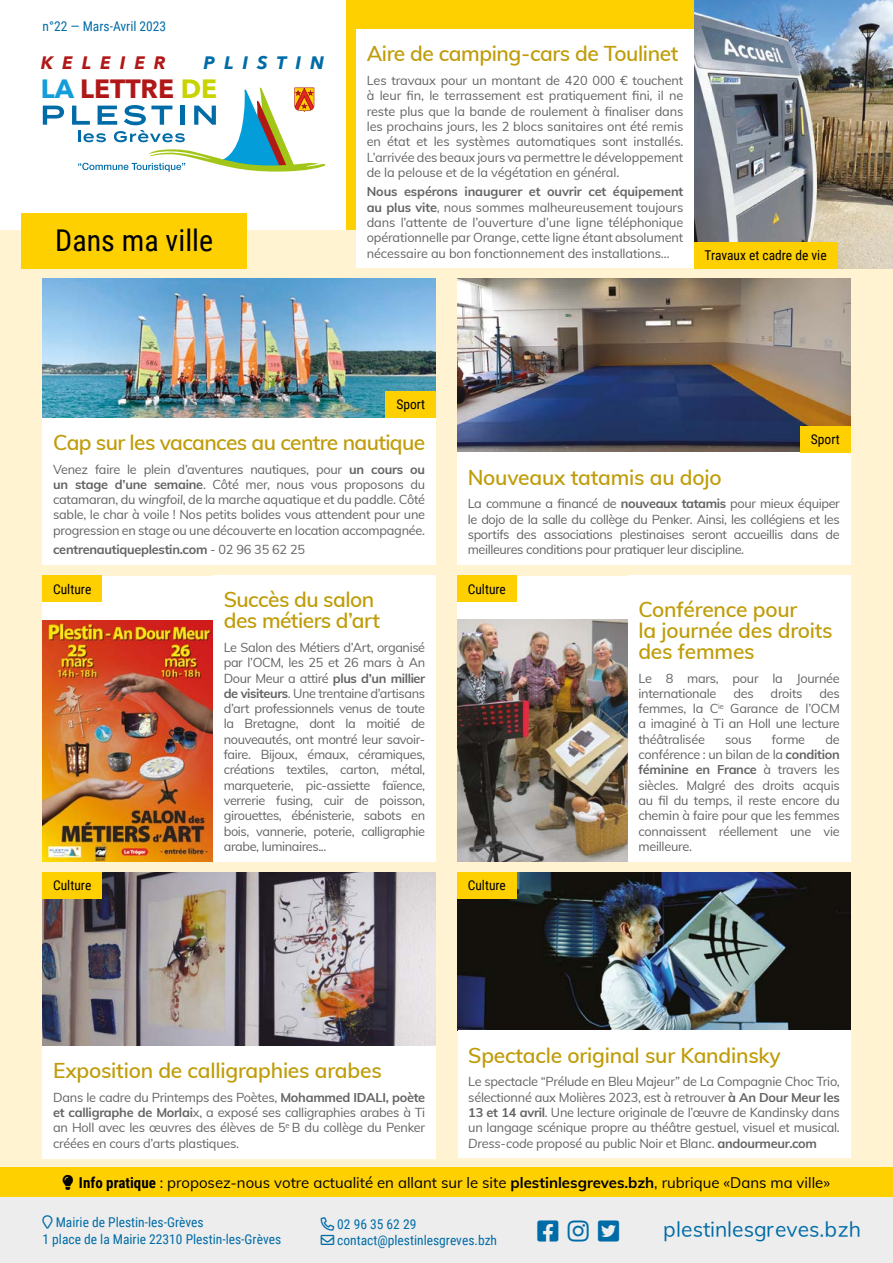
<style>
.page{position:relative;width:893px;height:1263px;background:#fff3d2}
.page>*{position:absolute;margin:0;border:0;box-sizing:border-box;transform-origin:0 0}
.t1{font:30px "Roboto Condensed";color:#000}
.t2{font:700 26.4px "Avenir Next";color:#b01817}
.t3{font:24px "Font Awesome 5 Brands";color:#006ca7}
.t4{font:600 21px/21px "Muli";letter-spacing:-.01em;color:#bf9c08}
.t5{font:600 21px "Muli";letter-spacing:-.03em;color:#bf9c08}
.t6{font:21px "Font Awesome 5 Pro";color:#006ca7}
.t7{font:italic 700 18px "Avenir Next";letter-spacing:.5em;color:#b01817}
.t8{font:italic 700 18px "Avenir Next";letter-spacing:.5em;color:#006ca7}
.t9{font:15px "Muli";color:#000}
.t10{font:13.5px/16.2px "Roboto Condensed";color:#006ca7}
.t11{font:13.5px "Roboto Condensed";color:#000}
.t12{font:12.75px/15.3px "Muli";letter-spacing:-.02em;color:#646363;text-align:justify}
.t13{font:700 12.75px "Muli";letter-spacing:-.02em;color:#646363}
.s1{color:#149ed9}
.s2{color:#c8d300}
.s3{font-weight:700}
.s4{font-style:italic}
.s5{font-weight:400}
.s6{font-family:"Roboto Condensed";font-weight:700}
</style>
<div class="page">
<div style="left:0;top:0;width:893px;height:230px;background:#ffd000"></div>
<div style="left:0;top:0;width:345px;height:230px;background:#fff"></div>
<div style="left:21px;top:213px;width:226px;height:55px;background:#ffd000"></div>
<div style="left:0;top:1167px;width:893px;height:30px;background:#ffd000"></div>
<svg style="left:43px;top:106px;width:21px;height:19px"></svg>
<svg style="left:72px;top:87px;width:252px;height:85px"></svg>
<div style="left:457px;top:575px;width:171px;height:286px;background:#fff"></div>
<img style="left:43px;top:279px;width:393px;height:139px">
<img style="left:457px;top:620px;width:171px;height:241px">
<img style="left:457px;top:872px;width:393px;height:159px">
<img style="left:43px;top:872px;width:393px;height:174px">
<div style="left:628px;top:575px;width:222px;height:286px;background:#fff"></div>
<div style="left:458px;top:1031px;width:392px;height:127px;background:#fff"></div>
<div style="left:43px;top:1046px;width:393px;height:112px;background:#fff"></div>
<div style="left:457px;top:575px;width:60px;height:27px;background:#ffd000"></div>
<div style="left:457px;top:872px;width:60px;height:27px;background:#ffd000"></div>
<div style="left:43px;top:872px;width:59px;height:27px;background:#ffd000"></div>
<img style="left:457px;top:279px;width:393px;height:174px">
<div style="left:457px;top:453px;width:393px;height:112px;background:#fff"></div>
<div style="left:800px;top:426px;width:50px;height:27px;background:#ffd000"></div>
<div style="left:43px;top:418px;width:393px;height:147px;background:#fff"></div>
<div style="left:356px;top:30px;width:338px;height:238px;background:#fff"></div>
<div style="left:43px;top:575px;width:170px;height:286px;background:#fff"></div>
<img style="left:43px;top:620px;width:170px;height:241px">
<div style="left:213px;top:575px;width:223px;height:286px;background:#fff"></div>
<div style="left:43px;top:575px;width:59px;height:27px;background:#ffd000"></div>
<img style="left:694px;top:0;width:199px;height:268px">
<div style="left:694px;top:242px;width:143px;height:26px;background:#ffd000"></div>
<div style="left:386px;top:391px;width:50px;height:27px;background:#ffd000"></div>
<div style="left:0;top:1196px;width:893px;height:67px;background:#ededed"></div>
<p class="t10" style="left:43px;top:17px;width:125px">n°22 — Mars-Avril 2023</p>
<h3 class="t7" style="left:41px;top:47px;width:126px">KELEIER</h3>
<h3 class="t8" style="left:204px;top:47px;width:122px">PLISTIN</h3>
<h2 class="t2" style="left:41px;top:66px;width:178px"><span class="s1">LA</span> LETTRE <span class="s2">DE</span></h2>
<h1 class="t1" style="left:55px;top:220px;width:159px">Dans ma ville</h1>
<h3 class="t4" style="left:367px;top:42px;width:313px">Aire de camping-cars de Toulinet</h3>
<p class="t12" style="left:367px;top:72px;width:318px">Les travaux pour un montant de 420 000 € touchent à leur fin, le terrassement est pratiquement fini, il ne reste plus que la bande de roulement à finaliser dans les prochains jours, les 2 blocs sanitaires ont été remis en état et les systèmes automatiques sont installés.<br>L’arrivée des beaux jours va permettre le développement de la pelouse et de la végétation en général.</p>
<p class="t12" style="left:367px;top:184px;width:318px"><span class="s3">Nous espérons inaugurer et ouvrir cet équipement au plus vite</span>, nous sommes malheureusement toujours dans l’attente de l’ouverture d’une ligne téléphonique opérationnelle par Orange, cette ligne étant absolument nécessaire au bon fonctionnement des installations…</p>
<p class="t11" style="left:705px;top:246px;width:124px">Travaux et cadre de vie</p>
<p class="t11" style="left:396px;top:395px;width:30px">Sport</p>
<h3 class="t5" style="left:53px;top:427px;width:374px">Cap sur les vacances au centre nautique</h3>
<p class="t11" style="left:811px;top:430px;width:30px">Sport</p>
<p class="t12" style="left:53px;top:461px;width:374px">Venez faire le plein d’aventures nautiques, pour <span class="s3">un cours ou un stage d’une semaine</span>. Côté mer, nous vous proposons du catamaran, du <span class="s4">wingfoil</span>, de la marche aquatique et du paddle. Côté sable, le char à voile ! Nos petits bolides vous attendent pour une progression en stage ou une découverte en location accompagnée.</p>
<p class="t13" style="left:53px;top:540px;width:253px">centrenautiqueplestin.com <span class="s5">- 02 96 35 62 25</span></p>
<h3 class="t4" style="left:468px;top:465px;width:255px">Nouveaux tatamis au dojo</h3>
<p class="t12" style="left:468px;top:495px;width:374px">La commune a financé de <span class="s3">nouveaux tatamis</span> pour mieux équiper le dojo de la salle du collège du Penker. Ainsi, les collégiens et les sportifs des associations plestinaises seront accueillis dans de meilleures conditions pour pratiquer leur discipline.</p>
<p class="t11" style="left:53px;top:579px;width:40px">Culture</p>
<h3 class="t4" style="left:224px;top:588px;width:158px">Succès du salon des métiers d’art</h3>
<p class="t12" style="left:224px;top:639px;width:203px">Le Salon des Métiers d’Art, organisé par l’OCM, les 25 et 26 mars à An Dour Meur a attiré <span class="s3">plus d’un millier de visiteurs</span>. Une trentaine d’artisans d’art professionnels venus de toute la Bretagne, dont la moitié de nouveautés, ont montré leur savoir&shy;faire. Bijoux, émaux, céramiques, créations textiles, carton, métal, marqueterie, pic-assiette faïence, verrerie fusing, cuir de poisson, girouettes, ébénisterie, sabots en bois, vannerie, poterie, calligraphie arabe, luminaires...</p>
<p class="t11" style="left:468px;top:579px;width:40px">Culture</p>
<p class="t11" style="left:53px;top:876px;width:40px">Culture</p>
<p class="t11" style="left:468px;top:876px;width:40px">Culture</p>
<h3 class="t4" style="left:638px;top:598px;width:196px">Conférence pour<br>la journée des droits des femmes</h3>
<p class="t12" style="left:638px;top:670px;width:203px">Le 8 mars, pour la Journée internationale</p>
<p class="t12" style="left:638px;top:685px;width:203px;text-indent:181px">des femmes, la C<sup>ie</sup> Garance de l’OCM a imaginé à Ti an Holl une lecture théâtralisée</p>
<p class="t12" style="left:733px;top:685px;width:22px">des</p>
<p class="t12" style="left:771px;top:685px;width:33px">droits</p>
<p class="t12" style="left:725px;top:731px;width:28px">sous</p>
<p class="t12" style="left:772px;top:731px;width:35px">forme</p>
<p class="t12" style="left:638px;top:731px;width:203px;text-indent:187px">de conférence : un bilan de la <span class="s3">condition féminine en France</span> à travers les siècles. Malgré des droits acquis au fil du temps, il reste encore du chemin à faire pour que les femmes connaissent réellement une vie meilleure.</p>
<h3 class="t4" style="left:53px;top:1059px;width:330px">Exposition de calligraphies arabes</h3>
<p class="t12" style="left:53px;top:1089px;width:374px">Dans le cadre du Printemps des Poètes, <span class="s3">Mohammed IDALI, poète et calligraphe de Morlai</span>x, a exposé ses calligraphies arabes à Ti an Holl avec les œuvres des élèves de 5<sup>e</sup> B du collège du Penker créées en cours d’arts plastiques.</p>
<h3 class="t4" style="left:468px;top:1043px;width:314px">Spectacle original sur Kandinsky</h3>
<p class="t12" style="left:468px;top:1073px;width:373px">Le spectacle “Prélude en Bleu Majeur” de La Compagnie Choc Trio, sélectionné aux Molières 2023, est à retrouver <span class="s3">à An Dour Meur les 13 et 14 avril</span>. Une lecture originale de l’œuvre de Kandinsky dans un langage scénique propre au théâtre gestuel, visuel et musical.<br><span class="s4">Dress-code</span> proposé au public Noir et Blanc. <span class="s3">andourmeur.com</span></p>
<p class="t9" style="left:63px;top:1172px;width:769px">●▼◆● <span class="s6">Info pratique</span> : proposez-nous votre actualité en allant sur le site <span class="s3">plestinlesgreves.bzh</span>, rubrique «Dans ma ville»</p>
<p class="t10" style="left:321px;top:1215px;width:97px">□■●▼ 02 96 35 62 29</p>
<p class="t10" style="left:321px;top:1231px;width:178px">■❖●□ contact@plestinlesgreves.bzh</p>
<p class="t10" style="left:43px;top:1214px;width:240px;text-indent:13px">Mairie de Plestin-les-Grèves<br>1 place de la Mairie 22310 Plestin-les-Grèves</p>
<h3 class="t6" style="left:676px;top:1220px;width:79px">● ▲▼■● ▲</h3>
<h3 class="t3" style="left:537px;top:1219px;width:83px">□□▲❑◆ ■▲▼ ▼▼▼▲❑◆</h3>
</div>
